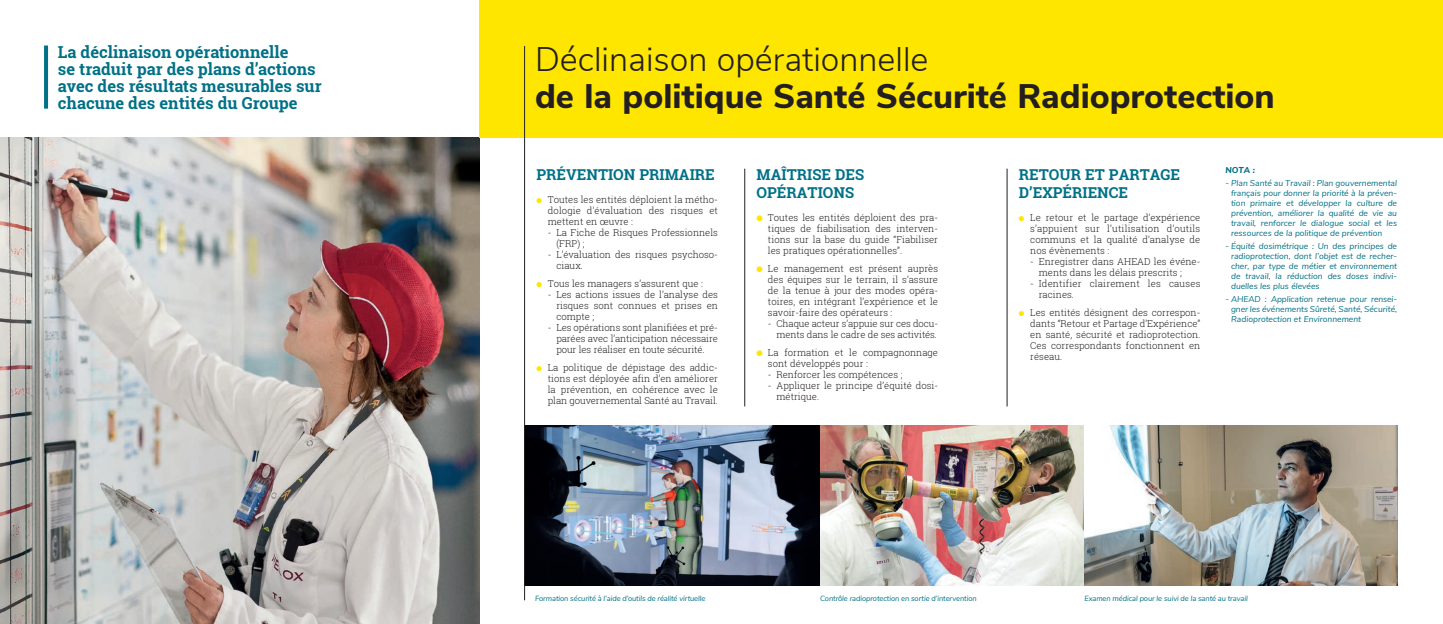
<style>
.page{position:relative;width:1443px;height:624px;background:#fff}
.page>*{position:absolute;margin:0;border:0;box-sizing:border-box;transform-origin:0 0}
.t1{font:800 34px "Nunito Sans";color:#231f20}
.t2{font:300 34px "Nunito Sans";color:#231f20}
.t3{font:700 16.5px/17px "Roboto Slab";color:#007187}
.t4{font:700 15px/18px "Roboto Slab";color:#007187}
.t5{font:300 9.5px/11px "Roboto Slab";color:#231f20;text-align:justify}
.t6{font:italic 8.5px/10px "Nunito Sans";color:#007187;text-align:justify}
.t7{font:italic 800 8.5px "Nunito Sans";color:#007187}
.t8{font:italic 7.5px "Nunito Sans";letter-spacing:-.01em;color:#007187}
.s1{color:#ffe601}
</style>
<div class="page">
<img style="left:0;top:138px;width:479px;height:486px">
<div style="left:479px;top:0;width:964px;height:138px;background:#ffe601"></div>
<svg style="left:44px;top:45px;width:4px;height:64px"></svg>
<img style="left:525px;top:426px;width:872px;height:160px">
<hr style="left:524px;top:46px;width:1px;height:554px;background:#231f20">
<hr style="left:745px;top:169px;width:1px;height:237px;background:#231f20">
<hr style="left:1007px;top:169px;width:1px;height:237px;background:#231f20">
<h2 class="t3" style="left:58px;top:43px;width:265px">La déclinaison opérationnelle<br>se traduit par des plans d’actions avec des résultats mesurables sur chacune des entités du Groupe</h2>
<h1 class="t2" style="left:535px;top:35px;width:395px">Déclinaison opérationnelle</h1>
<h1 class="t1" style="left:535px;top:71px;width:741px">de la politique Santé Sécurité Radioprotection</h1>
<h3 class="t4" style="left:536px;top:166px;width:180px">PRÉVENTION PRIMAIRE</h3>
<p class="t5" style="left:548px;top:193px;width:172px;text-indent:-11px"><span class="s1">●</span> Toutes les entités déploient la métho&shy;dologie d’évaluation des risques et mettent en œuvre :</p>
<p class="t5" style="left:556px;top:226px;width:163px;text-indent:-9px">- La Fiche de Risques Professionnels (FRP) ;</p>
<p class="t5" style="left:556px;top:248px;width:163px;text-indent:-9px">- L’évaluation des risques psychoso&shy;ciaux.</p>
<p class="t5" style="left:536px;top:277px;width:168px"><span class="s1">●</span> Tous les managers s’assurent que :</p>
<p class="t5" style="left:556px;top:288px;width:163px;text-indent:-9px">- Les actions issues de l’analyse des risques sont connues et prises en compte ;</p>
<p class="t5" style="left:556px;top:321px;width:163px;text-indent:-9px">- Les opérations sont planifiées et pré&shy;parées avec l’anticipation nécessaire pour les réaliser en toute sécurité.</p>
<p class="t5" style="left:548px;top:361px;width:172px;text-indent:-11px"><span class="s1">●</span> La politique de dépistage des addic&shy;tions est déployée afin d’en améliorer la prévention, en cohérence avec le plan gouvernemental Santé au Travail.</p>
<h3 class="t4" style="left:757px;top:166px;width:109px">MAÎTRISE DES<br>OPÉRATIONS</h3>
<p class="t5" style="left:768px;top:211px;width:172px;text-indent:-11px"><span class="s1">●</span> Toutes les entités déploient des pra&shy;tiques de fiabilisation des interven&shy;tions sur la base du guide “Fiabiliser les pratiques opérationnelles”.</p>
<p class="t5" style="left:768px;top:262px;width:172px;text-indent:-11px"><span class="s1">●</span> Le management est présent auprès des équipes sur le terrain, il s’assure de la tenue à jour des modes opéra&shy;toires, en intégrant l’expérience et le savoir-faire des opérateurs :</p>
<p class="t5" style="left:768px;top:317px;width:172px;text-align:right">- Chaque acteur s’appuie sur ces docu&shy;ments dans le cadre de ses activités.</p>
<p class="t5" style="left:768px;top:346px;width:172px;text-indent:-11px"><span class="s1">●</span> La formation et le compagnonnage sont développés pour :</p>
<p class="t5" style="left:768px;top:368px;width:136px">- Renforcer les compétences ;</p>
<p class="t5" style="left:776px;top:379px;width:163px;text-indent:-9px">- Appliquer le principe d’équité dosi&shy;métrique.</p>
<h3 class="t4" style="left:1019px;top:166px;width:163px">RETOUR ET PARTAGE<br>D’EXPÉRIENCE</h3>
<p class="t5" style="left:1030px;top:211px;width:172px;text-indent:-11px"><span class="s1">●</span> Le retour et le partage d’expérience s’appuient sur l’utilisation d’outils communs et la qualité d’analyse de nos évènements :</p>
<p class="t5" style="left:1039px;top:255px;width:163px;text-indent:-9px">- Enregistrer dans AHEAD les événe&shy;ments dans les délais prescrits ;</p>
<p class="t5" style="left:1039px;top:277px;width:163px;text-indent:-9px">- Identifier clairement les causes racines.</p>
<p class="t5" style="left:1030px;top:306px;width:172px;text-indent:-11px"><span class="s1">●</span> Les entités désignent des correspon&shy;dants “Retour et Partage d’Expérience” en santé, sécurité et radioprotection.<br>Ces correspondants fonctionnent en réseau.</p>
<p class="t7" style="left:1225px;top:164px;width:31px">NOTA :</p>
<p class="t6" style="left:1231px;top:177px;width:168px;text-indent:-6px">- Plan Santé au Travail : Plan gouvernemental français pour donner la priorité à la préven&shy;tion primaire et développer la culture de prévention, améliorer la qualité de vie au travail, renforcer le dialogue social et les ressources de la politique de prévention</p>
<p class="t6" style="left:1231px;top:240px;width:168px;text-indent:-6px">- Équité dosimétrique : Un des principes de radioprotection, dont l’objet est de recher&shy;cher, par type de métier et environnement de travail, la réduction des doses indivi&shy;duelles les plus élevées</p>
<p class="t6" style="left:1231px;top:293px;width:167px;text-indent:-6px">- AHEAD : Application retenue pour rensei&shy;gner les événements Sûreté, Santé, Sécurité, Radioprotection et Environnement</p>
<p class="t8" style="left:535px;top:592px;width:172px">Formation sécurité à l’aide d’outils de réalité virtuelle</p>
<p class="t8" style="left:820px;top:592px;width:158px">Contrôle radioprotection en sortie d’intervention</p>
<p class="t8" style="left:1084px;top:592px;width:165px">Examen médical pour le suivi de la santé au travail</p>
</div>
